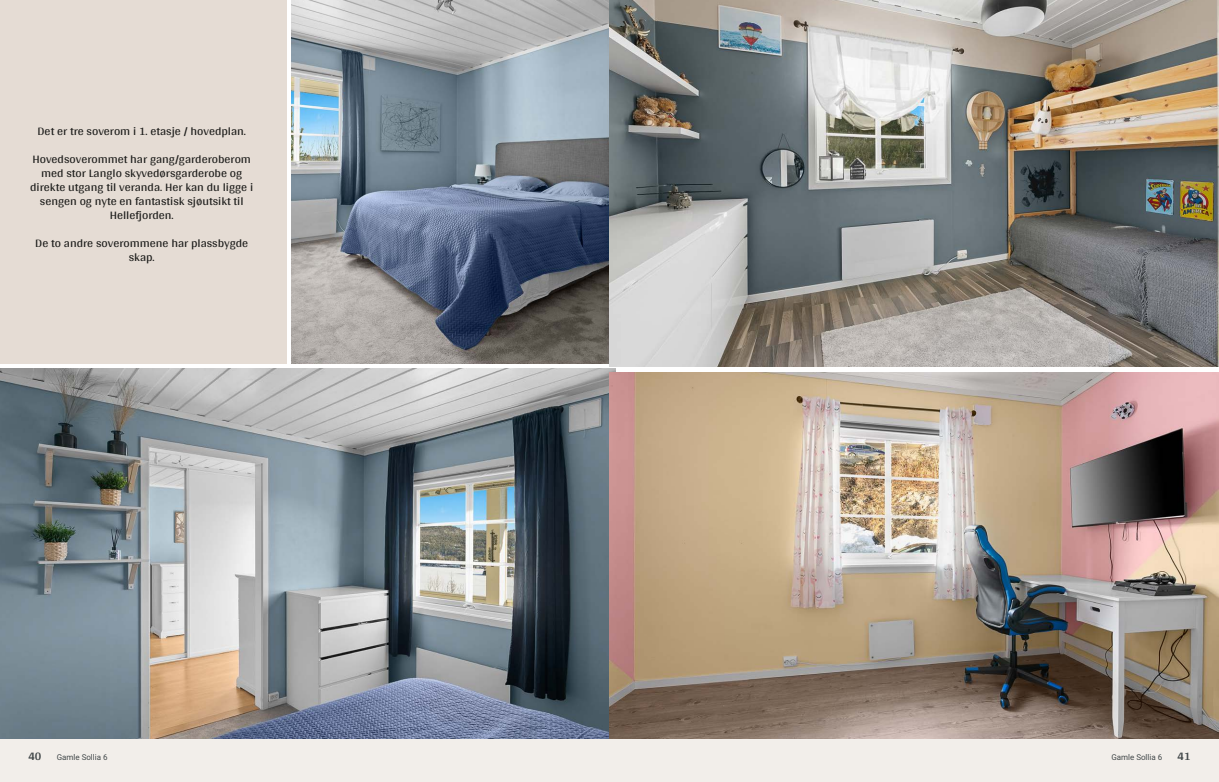
<style>
.page{position:relative;width:1219px;height:782px;background:#fff}
.page>*{position:absolute;margin:0;border:0;box-sizing:border-box;transform-origin:0 0}
.t1{font:12px/14px "Arya";color:#1d1d1b;text-align:center}
.t2{font:700 12px "Arya";color:#414749}
.t3{font:8px "Roboto Vitec";color:#414749}
</style>
<div class="page">
<img style="left:0;top:369px;width:615px;height:370px">
<img style="left:292px;top:0;width:317px;height:363px">
<div style="left:0;top:739px;width:612px;height:42px;background:#f2eeea"></div>
<div style="left:0;top:0;width:286px;height:363px;background:#e5dcd4"></div>
<img style="left:609px;top:0;width:610px;height:367px">
<img style="left:609px;top:372px;width:610px;height:367px">
<div style="left:607px;top:739px;width:612px;height:42px;background:#f2eeea"></div>
<p class="t1" style="left:37px;top:123px;width:210px">Det er tre soverom i 1. etasje / hovedplan.</p>
<p class="t1" style="left:30px;top:151px;width:225px">Hovedsoverommet har gang/ garderoberom med stor Langlo skyvedørsgarderobe og direkte utgang til veranda. Her kan du ligge i sengen og nyte en fantastisk sjøutsikt til Hellefjorden.</p>
<p class="t1" style="left:35px;top:235px;width:215px">De to andre soverommene har plassbygde skap.</p>
<p class="t2" style="left:28px;top:749px;width:15px">40</p>
<p class="t3" style="left:57px;top:751px;width:52px">Gamle Sollia 6</p>
<p class="t3" style="left:1111px;top:751px;width:52px">Gamle Sollia 6</p>
<p class="t2" style="left:1177px;top:749px;width:15px">41</p>
</div>
